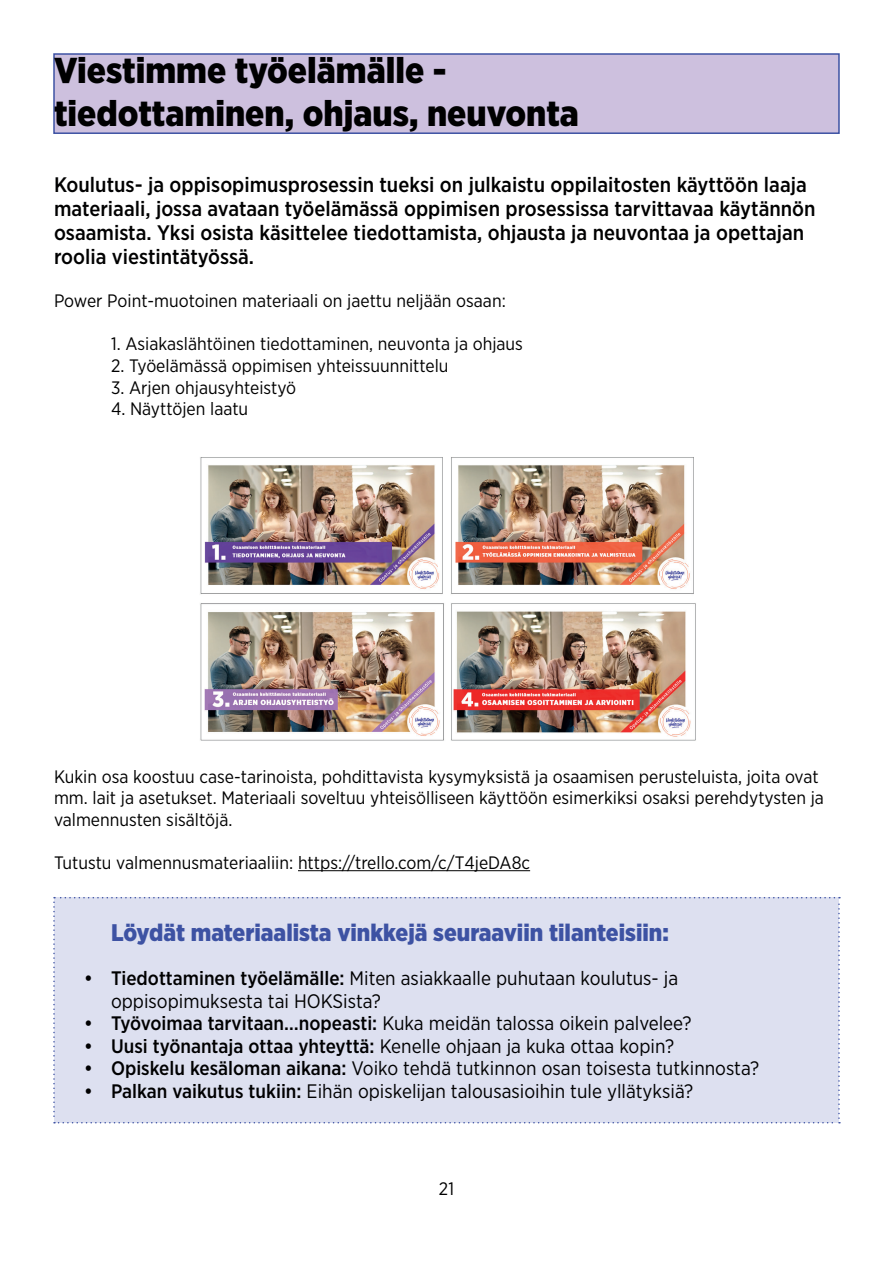
<style>
.page{position:relative;width:893px;height:1263px;background:#fff}
.page>*{position:absolute;margin:0;border:0;box-sizing:border-box;transform-origin:0 0}
.t1{font:900 36px/43.2px "Gotham Narrow";color:#000001}
.t2{font:900 24px "Gotham Narrow";color:#3d52a3}
.t3{font:500 21px/24px "Gotham Narrow";color:#000001}
.t4{font:19.5px/22.5px "Gotham Narrow";color:#000001}
.t5{font:18px/21.6px "Gotham Narrow";color:#000001}
.s1{font-weight:500}
</style>
<div class="page">
<div style="left:53px;top:53px;width:787px;height:81px;background:#cdc0de;border:2px solid #3d52a3"></div>
<hr style="left:298px;top:870px;width:232px;height:1px;background:#000001">
<div style="left:53px;top:897px;width:787px;height:226px;background:#dde0f0"></div>
<img style="left:200px;top:457px;width:496px;height:284px">
<h1 class="t1" style="left:54px;top:48px;width:526px">Viestimme työelämälle - tiedottaminen, ohjaus, neuvonta</h1>
<p class="t3" style="left:54px;top:172px;width:763px">Koulutus- ja oppisopimusprosessin tueksi on julkaistu oppilaitosten käyttöön laaja materiaali, jossa avataan työelämässä oppimisen prosessissa tarvittavaa käytännön osaamista. Yksi osista käsittelee tiedottamista, ohjausta ja neuvontaa ja opettajan roolia viestintätyössä.</p>
<p class="t5" style="left:54px;top:290px;width:453px">Power Point-muotoinen materiaali on jaettu neljään osaan:</p>
<p class="t5" style="left:111px;top:333px;width:413px">1. Asiakaslähtöinen tiedottaminen, neuvonta ja ohjaus</p>
<p class="t5" style="left:111px;top:355px;width:339px">2. Työelämässä oppimisen yhteissuunnittelu</p>
<p class="t5" style="left:111px;top:376px;width:187px">3. Arjen ohjausyhteistyö</p>
<p class="t5" style="left:111px;top:398px;width:139px">4. Näyttöjen laatu</p>
<p class="t5" style="left:54px;top:765px;width:771px">Kukin osa koostuu case-tarinoista, pohdittavista kysymyksistä ja osaamisen perusteluista, joita ovat mm. lait ja asetukset. Materiaali soveltuu yhteisölliseen käyttöön esimerkiksi osaksi perehdytysten ja valmennusten sisältöjä.</p>
<p class="t5" style="left:54px;top:851px;width:478px">Tutustu valmennusmateriaaliin: https://trello.com/c/T4jeDA8c</p>
<h2 class="t2" style="left:111px;top:917px;width:559px">Löydät materiaalista vinkkejä seuraaviin tilanteisiin:</h2>
<p class="t4" style="left:111px;top:966px;width:569px;text-indent:-27px"><span class="s1">• Tiedottaminen työelämälle:</span> Miten asiakkaalle puhutaan koulutus- ja oppisopimuksesta tai HOKSista?</p>
<p class="t4" style="left:84px;top:1011px;width:609px"><span class="s1">• Työvoimaa tarvitaan…nopeasti:</span> Kuka meidän talossa oikein palvelee?</p>
<p class="t4" style="left:84px;top:1034px;width:592px"><span class="s1">• Uusi työnantaja ottaa yhteyttä:</span> Kenelle ohjaan ja kuka ottaa kopin?</p>
<p class="t4" style="left:84px;top:1056px;width:677px"><span class="s1">• Opiskelu kesäloman aikana:</span> Voiko tehdä tutkinnon osan toisesta tutkinnosta?</p>
<p class="t4" style="left:84px;top:1079px;width:611px"><span class="s1">• Palkan vaikutus tukiin:</span> Eihän opiskelijan talousasioihin tule yllätyksiä?</p>
<p class="t5" style="left:439px;top:1177px;width:17px">21</p>
</div>
